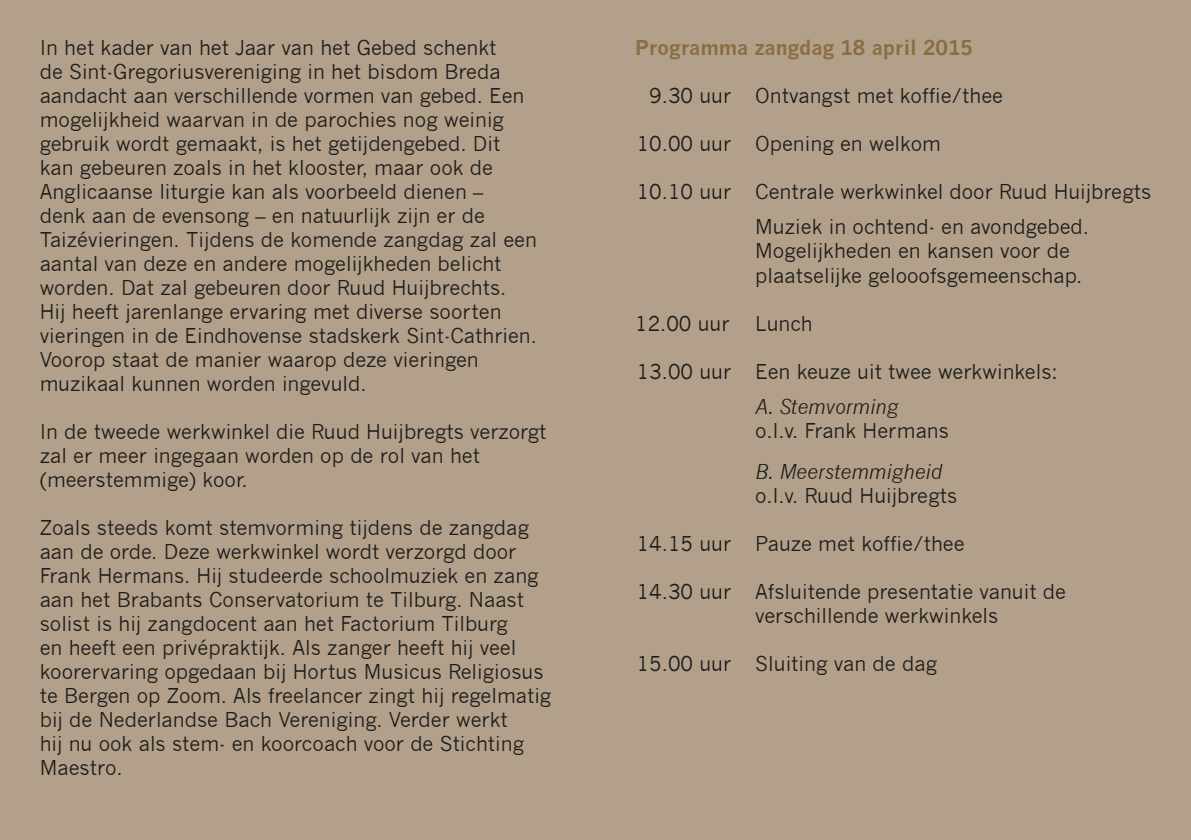
<style>
.page{position:relative;width:1191px;height:840px;background:#fff}
.page>*{position:absolute;margin:0;border:0;box-sizing:border-box;transform-origin:0 0}
.t1{font:20px/24px "News Gothic";color:#1d1d1b}
.t2{font:italic 20px "News Gothic";color:#1d1d1b}
.t3{font:700 20px "News Gothic";color:#8a6d42}
</style>
<div class="page">
<div style="left:0;top:0;width:1191px;height:839px;background:#b2a08a"></div>
<p class="t1" style="left:40px;top:35px;width:499px">In het kader van het Jaar van het Gebed schenkt<br>de Sint-Gregoriusvereniging in het bisdom Breda aandacht aan verschillende vormen van gebed. Een mogelijkheid waarvan in de parochies nog weinig gebruik wordt gemaakt, is het getijdengebed. Dit kan gebeuren zoals in het klooster, maar ook de Anglicaanse liturgie kan als voorbeeld dienen –<br>denk aan de evensong – en natuurlijk zijn er de Taizévieringen. Tijdens de komende zangdag zal een aantal van deze en andere mogelijkheden belicht worden. Dat zal gebeuren door Ruud Huijbrechts.<br>Hij heeft jarenlange ervaring met diverse soorten vieringen in de Eindhovense stadskerk Sint-Cathrien.<br>Voorop staat de manier waarop deze vieringen muzikaal kunnen worden ingevuld.</p>
<p class="t1" style="left:40px;top:419px;width:508px">In de tweede werkwinkel die Ruud Huijbregts verzorgt zal er meer ingegaan worden op de rol van het (meerstemmige) koor.</p>
<p class="t1" style="left:40px;top:515px;width:513px">Zoals steeds komt stemvorming tijdens de zangdag aan de orde. Deze werkwinkel wordt verzorgd door Frank Hermans. Hij studeerde schoolmuziek en zang aan het Brabants Conservatorium te Tilburg. Naast solist is hij zangdocent aan het Factorium Tilburg<br>en heeft een privépraktijk. Als zanger heeft hij veel koorervaring opgedaan bij Hortus Musicus Religiosus te Bergen op Zoom. Als freelancer zingt hij regelmatig bij de Nederlandse Bach Vereniging. Verder werkt<br>hij nu ook als stem- en koorcoach voor de Stichting Maestro.</p>
<p class="t3" style="left:635px;top:35px;width:339px">Programma zangdag 18 april 2015</p>
<p class="t1" style="left:649px;top:84px;width:355px">9.30 uur Ontvangst met koffie/thee</p>
<p class="t1" style="left:637px;top:132px;width:306px">10.00 uur Opening en welkom</p>
<p class="t1" style="left:637px;top:180px;width:516px">10.10 uur Centrale werkwinkel door Ruud Huijbregts</p>
<p class="t1" style="left:755px;top:215px;width:335px">Muziek in ochtend- en avondgebed.</p>
<p class="t1" style="left:755px;top:239px;width:329px">Mogelijkheden en kansen voor de plaatselijke gelooofsgemeenschap.</p>
<p class="t1" style="left:635px;top:311px;width:96px">12.00 uur</p>
<p class="t1" style="left:755px;top:311px;width:59px">Lunch</p>
<p class="t1" style="left:637px;top:359px;width:422px">13.00 uur Een keuze uit twee werkwinkels:</p>
<p class="t2" style="left:755px;top:394px;width:145px">A. Stemvorming</p>
<p class="t1" style="left:755px;top:418px;width:195px">o.l.v. Frank Hermans</p>
<p class="t2" style="left:755px;top:459px;width:188px">B. Meerstemmigheid</p>
<p class="t1" style="left:755px;top:483px;width:204px">o.l.v. Ruud Huijbregts</p>
<p class="t1" style="left:637px;top:531px;width:329px">14.15 uur Pauze met koffie/thee</p>
<p class="t1" style="left:755px;top:579px;width:312px;text-indent:-118px">14.30 uur Afsluitende presentatie vanuit de verschillende werkwinkels</p>
<p class="t1" style="left:637px;top:651px;width:302px">15.00 uur Sluiting van de dag</p>
</div>
